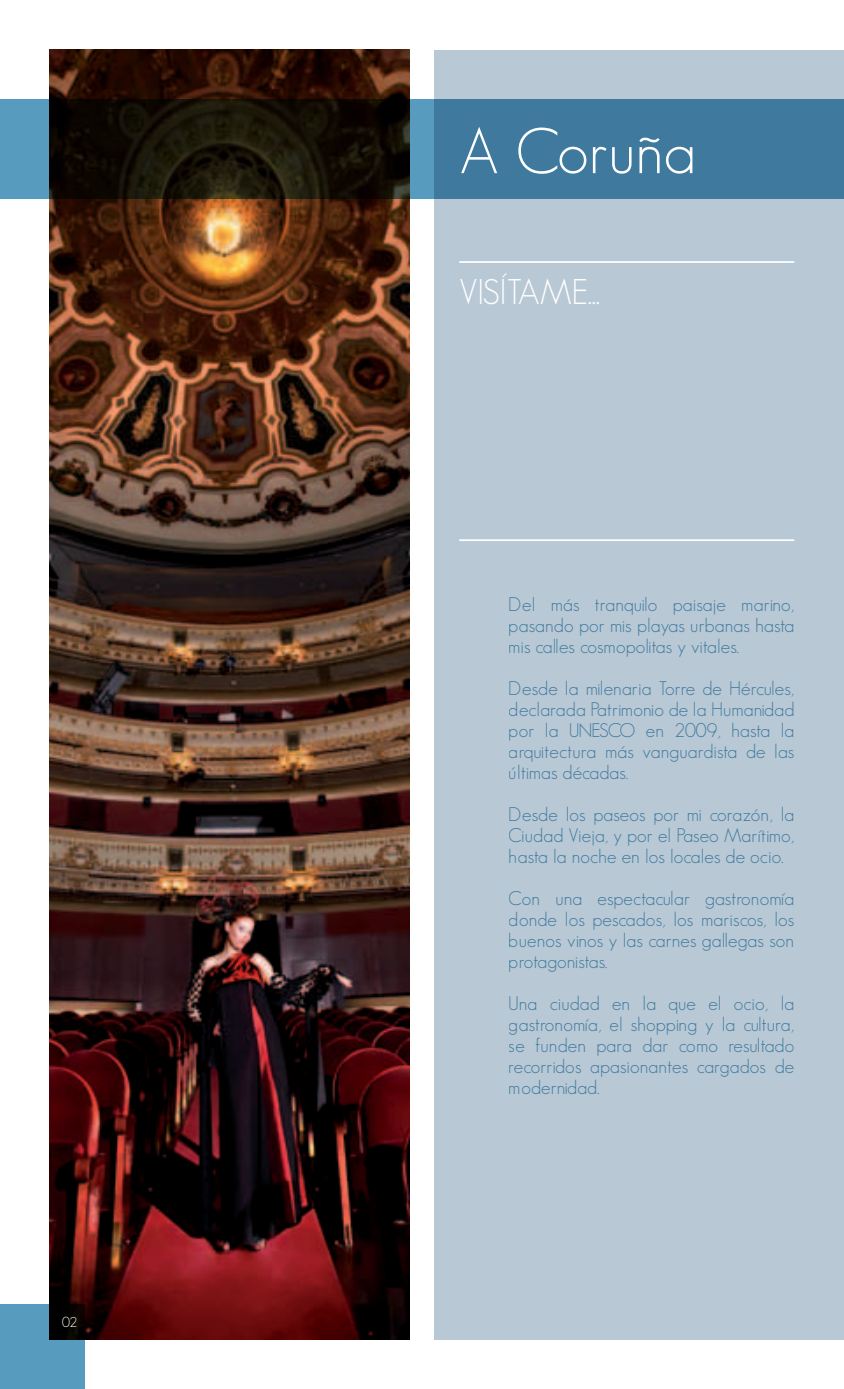
<style>
.page{position:relative;width:844px;height:1389px;background:#fff}
.page>*{position:absolute;margin:0;border:0;box-sizing:border-box;transform-origin:0 0}
.t1{font:300 63px "Geosans";color:#fff}
.t2{font:300 35px "Geosans";color:#fff}
.t3{font:300 19.25px/21px "Geosans";letter-spacing:.005em;color:#579cbe;text-align:justify}
.t4{font:300 14px "Geosans";color:#fff}
</style>
<div class="page">
<img style="left:50px;top:50px;width:359px;height:1289px">
<div style="left:434px;top:50px;width:409px;height:1289px;background:#b9c8d5"></div>
<svg style="left:0;top:1305px;width:84px;height:84px;background:#48819d"></svg>
<svg style="left:0;top:99px;width:843px;height:99px;background:#2e4f5f"></svg>
<hr style="left:459px;top:539px;width:335px;height:2px;background:#fff">
<hr style="left:459px;top:261px;width:335px;height:2px;background:#fff">
<p class="t4" style="left:62px;top:1314px;width:17px">02</p>
<h1 class="t1" style="left:459px;top:116px;width:238px">A Coruña</h1>
<h2 class="t2" style="left:459px;top:273px;width:142px">VISÍTAME...</h2>
<p class="t3" style="left:508px;top:594px;width:287px">Del más tranquilo paisaje marino, pasando por mis playas urbanas hasta mis calles cosmopolitas y vitales.</p>
<p class="t3" style="left:508px;top:678px;width:287px">Desde la milenaria Torre de Hércules, declarada Patrimonio de la Humanidad por la UNESCO en 2009, hasta la arquitectura más vanguardista de las últimas décadas.</p>
<p class="t3" style="left:508px;top:804px;width:287px">Desde los paseos por mi corazón, la Ciudad Vieja, y por el Paseo Marítimo, hasta la noche en los locales de ocio.</p>
<p class="t3" style="left:508px;top:888px;width:287px">Con una espectacular gastronomía donde los pescados, los mariscos, los buenos vinos y las carnes gallegas son protagonistas.</p>
<p class="t3" style="left:508px;top:993px;width:287px">Una ciudad en la que el ocio, la gastronomía, el shopping y la cultura, se funden para dar como resultado recorridos apasionantes cargados de modernidad.</p>
</div>
